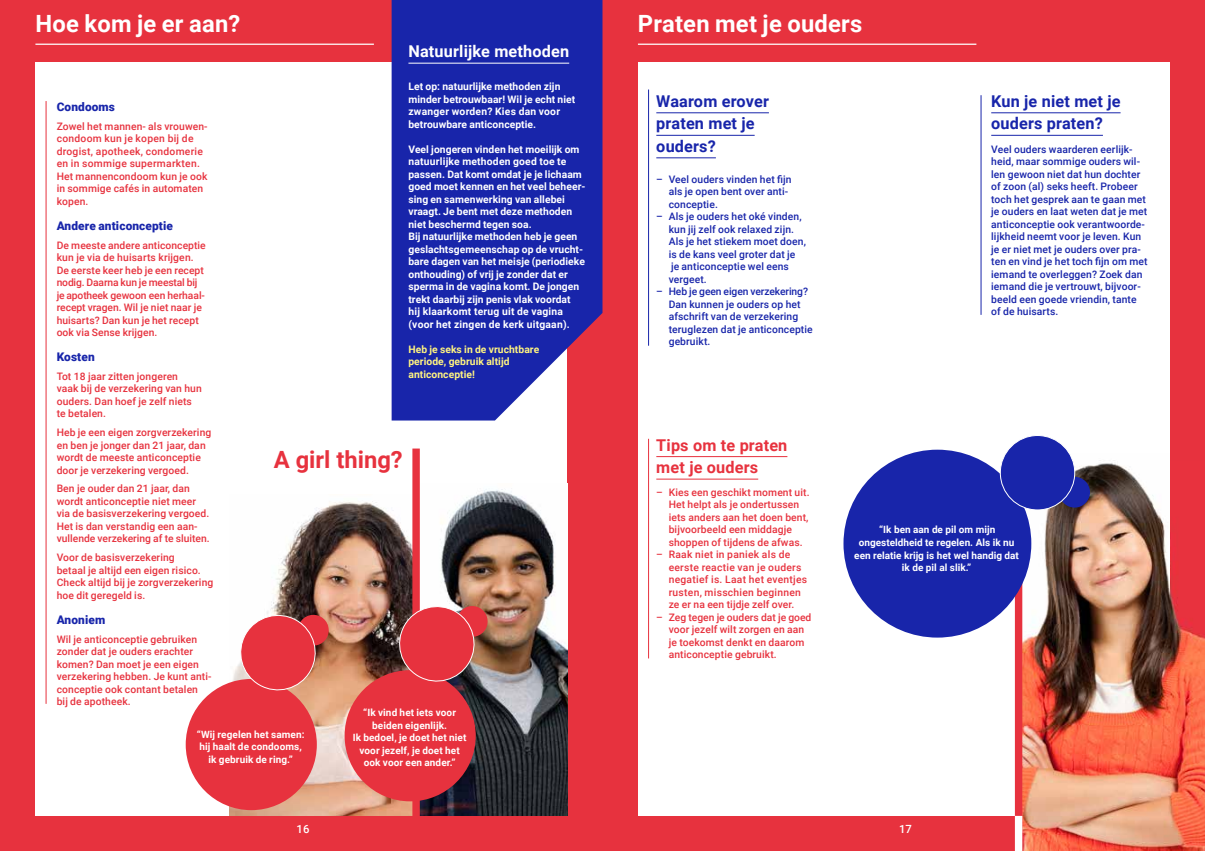
<style>
.page{position:relative;width:1205px;height:851px;background:#fff}
.page>*{position:absolute;margin:0;border:0;box-sizing:border-box;transform-origin:0 0}
.t1{font:700 23.75px "Roboto";letter-spacing:.01em;color:#fff}
.t2{font:700 23.75px "Roboto";color:#e7323e}
.t3{font:700 16.25px/22.5px "Roboto";letter-spacing:.01em;color:#1825aa}
.t4{font:700 16.25px/22.5px "Roboto";letter-spacing:.01em;color:#e7323e}
.t5{font:700 16.25px "Roboto";letter-spacing:.01em;color:#fff}
.t6{font:900 11.88px "Roboto";letter-spacing:.01em;color:#1825aa}
.t7{font:500 11.25px "Roboto";color:#fff}
.t8{font:500 10.25px/12.5px "Roboto";letter-spacing:.01em;color:#e7323e}
.t9{font:500 10.25px/12.5px "Roboto";letter-spacing:.01em;color:#1825aa}
.t10{font:700 10.25px/12.5px "Roboto";letter-spacing:.005em;color:#fff}
.t11{font:700 10.25px/12.5px "Roboto";letter-spacing:.005em;color:#fff481}
.t12{font:700 10px/12.5px "Roboto";letter-spacing:.01em;color:#fff;text-align:center}
</style>
<div class="page">
<div style="left:602px;top:0;width:603px;height:850px;background:#e7323e"></div>
<div style="left:0;top:0;width:602px;height:850px;background:#e7323e"></div>
<div style="left:35px;top:62px;width:532px;height:753px;background:#fff"></div>
<div style="left:638px;top:62px;width:531px;height:753px;background:#fff"></div>
<svg style="left:392px;top:0;width:210px;height:420px;background:#272ca8"></svg>
<hr style="left:656px;top:112px;width:113px;height:1px;background:#1825aa">
<hr style="left:656px;top:135px;width:98px;height:1px;background:#1825aa">
<hr style="left:656px;top:157px;width:60px;height:1px;background:#1825aa">
<hr style="left:656px;top:456px;width:131px;height:1px;background:#e7323e">
<hr style="left:656px;top:478px;width:102px;height:1px;background:#e7323e">
<hr style="left:991px;top:112px;width:129px;height:1px;background:#1825aa">
<hr style="left:991px;top:135px;width:112px;height:1px;background:#1825aa">
<hr style="left:408px;top:63px;width:161px;height:1px;background:#fff">
<hr style="left:46px;top:101px;width:1px;height:602px;background:#e7323e">
<hr style="left:648px;top:438px;width:1px;height:220px;background:#e7323e">
<hr style="left:648px;top:89px;width:1px;height:256px;background:#1825aa">
<hr style="left:980px;top:95px;width:1px;height:220px;background:#1825aa">
<hr style="left:35px;top:44px;width:339px;height:1px;background:#fff">
<hr style="left:638px;top:44px;width:338px;height:1px;background:#fff">
<img style="left:420px;top:489px;width:147px;height:326px">
<img style="left:230px;top:501px;width:182px;height:314px">
<div style="left:186px;top:678px;width:131px;height:132px;background:#e7323e;border-radius:50%"></div>
<svg style="left:234px;top:608px;width:97px;height:88px"></svg>
<div style="left:412px;top:448px;width:8px;height:371px;background:#e7323e"></div>
<div style="left:345px;top:670px;width:131px;height:131px;background:#e7323e;border-radius:50%"></div>
<img style="left:393px;top:600px;width:97px;height:87px">
<img style="left:1022px;top:461px;width:183px;height:389px">
<img style="left:1022px;top:461px;width:147px;height:354px">
<div style="left:1015px;top:513px;width:7px;height:337px;background:#e7323e"></div>
<div style="left:843px;top:449px;width:188px;height:188px;background:#1825aa;border-radius:50%"></div>
<div style="left:1059px;top:476px;width:31px;height:31px;background:#1825aa;border-radius:50%"></div>
<div style="left:1000px;top:435px;width:75px;height:75px;background:#1825aa;border-radius:50%"></div>
<div style="left:1000px;top:435px;width:75px;height:75px;border:1px solid #fff;border-radius:50%"></div>
<div style="left:1015px;top:815px;width:7px;height:35px;background:#fff"></div>
<h1 class="t1" style="left:35px;top:7px;width:206px">Hoe kom je er aan?</h1>
<h1 class="t1" style="left:638px;top:7px;width:226px">Praten met je ouders</h1>
<h2 class="t5" style="left:408px;top:40px;width:162px">Natuurlijke methoden</h2>
<p class="t10" style="left:408px;top:80px;width:168px">Let op: natuurlijke methoden zijn minder betrouwbaar! Wil je echt niet zwanger worden? Kies dan voor betrouwbare anticonceptie.</p>
<p class="t10" style="left:408px;top:142px;width:179px">Veel jongeren vinden het moeilijk om natuurlijke methoden goed toe te passen. Dat komt omdat je je lichaam goed moet kennen en het veel beheer&shy;sing en samenwerking van allebei vraagt. Je bent met deze methoden niet beschermd tegen soa.<br>Bij natuurlijke methoden heb je geen geslachtsgemeenschap op de vrucht&shy;bare dagen van het meisje (periodieke onthouding) of vrij je zonder dat er sperma in de vagina komt. De jongen trekt daarbij zijn penis vlak voordat<br>hij klaarkomt terug uit de vagina (voor het zingen de kerk uitgaan).</p>
<p class="t11" style="left:408px;top:342px;width:132px">Heb je seks in de vruchtbare periode, gebruik altijd anticonceptie!</p>
<p class="t6" style="left:57px;top:98px;width:60px">Condooms</p>
<p class="t8" style="left:57px;top:119px;width:152px">Zowel het mannen- als vrouwen&shy;condoom kun je kopen bij de drogist, apotheek, condomerie en in sommige supermarkten.<br>Het mannencondoom kun je ook in sommige cafés in automaten kopen.</p>
<p class="t6" style="left:57px;top:217px;width:118px">Andere anticonceptie</p>
<p class="t8" style="left:57px;top:238px;width:151px">De meeste andere anticonceptie kun je via de huisarts krijgen.<br>De eerste keer heb je een recept nodig. Daarna kun je meestal bij je apotheek gewoon een herhaal&shy;recept vragen. Wil je niet naar je huisarts? Dan kun je het recept ook via Sense krijgen.</p>
<p class="t6" style="left:57px;top:348px;width:40px">Kosten</p>
<p class="t8" style="left:57px;top:369px;width:146px">Tot 18 jaar zitten jongeren vaak bij de verzekering van hun ouders. Dan hoef je zelf niets te betalen.</p>
<p class="t8" style="left:57px;top:426px;width:156px">Heb je een eigen zorgverzekering en ben je jonger dan 21 jaar, dan wordt de meeste anticonceptie door je verzekering vergoed.</p>
<p class="t8" style="left:57px;top:482px;width:155px">Ben je ouder dan 21 jaar, dan wordt anticonceptie niet meer via de basisverzekering vergoed.<br>Het is dan verstandig een aan&shy;vullende verzekering af te sluiten.</p>
<p class="t8" style="left:57px;top:551px;width:158px">Voor de basisverzekering<br>betaal je altijd een eigen risico.<br>Check altijd bij je zorgverzekering hoe dit geregeld is.</p>
<p class="t6" style="left:57px;top:611px;width:50px">Anoniem</p>
<p class="t8" style="left:57px;top:632px;width:156px">Wil je anticonceptie gebruiken zonder dat je ouders erachter komen? Dan moet je een eigen verzekering hebben. Je kunt anti&shy;conceptie ook contant betalen bij de apotheek.</p>
<h1 class="t2" style="left:274px;top:443px;width:130px">A girl thing?</h1>
<p class="t12" style="left:353px;top:706px;width:115px">“Ik vind het iets voor beiden eigenlijk.<br>Ik bedoel, je doet het niet voor jezelf, je doet het ook voor een ander.”</p>
<p class="t12" style="left:197px;top:727px;width:109px">“Wij regelen het samen: hij haalt de condooms, ik gebruik de ring.”</p>
<h2 class="t3" style="left:656px;top:89px;width:114px">Waarom erover praten met je ouders?</h2>
<p class="t9" style="left:669px;top:172px;width:124px;text-indent:-12px">– Veel ouders vinden het fijn als je open bent over anti&shy;conceptie.</p>
<p class="t9" style="left:669px;top:210px;width:139px;text-indent:-12px">– Als je ouders het oké vinden, kun jij zelf ook relaxed zijn.<br>Als je het stiekem moet doen, is de kans veel groter dat je je anticonceptie wel eens vergeet.</p>
<p class="t9" style="left:669px;top:285px;width:146px;text-indent:-12px">– Heb je geen eigen verzekering?<br>Dan kunnen je ouders op het afschrift van de verzekering teruglezen dat je anticonceptie gebruikt.</p>
<h2 class="t4" style="left:656px;top:433px;width:133px">Tips om te praten met je ouders</h2>
<p class="t8" style="left:669px;top:485px;width:142px;text-indent:-12px">– Kies een geschikt moment uit.<br>Het helpt als je ondertussen iets anders aan het doen bent, bijvoorbeeld een middagje shoppen of tijdens de afwas.</p>
<p class="t8" style="left:669px;top:547px;width:140px;text-indent:-12px">– Raak niet in paniek als de eerste reactie van je ouders negatief is. Laat het eventjes rusten, misschien beginnen ze er na een tijdje zelf over.</p>
<p class="t8" style="left:669px;top:610px;width:144px;text-indent:-12px">– Zeg tegen je ouders dat je goed voor jezelf wilt zorgen en aan je toekomst denkt en daarom anticonceptie gebruikt.</p>
<h2 class="t3" style="left:991px;top:89px;width:131px">Kun je niet met je ouders praten?</h2>
<p class="t9" style="left:991px;top:142px;width:158px">Veel ouders waarderen eerlijk&shy;heid, maar sommige ouders wil&shy;len gewoon niet dat hun dochter of zoon (al) seks heeft. Probeer toch het gesprek aan te gaan met je ouders en laat weten dat je met anticonceptie ook verantwoorde&shy;lijkheid neemt voor je leven. Kun je er niet met je ouders over pra&shy;ten en vind je het toch fijn om met iemand te overleggen? Zoek dan iemand die je vertrouwt, bijvoor&shy;beeld een goede vriendin, tante of de huisarts.</p>
<p class="t12" style="left:854px;top:523px;width:166px">“Ik ben aan de pil om mijn ongesteldheid te regelen. Als ik nu een relatie krijg is het wel handig dat ik de pil al slik.”</p>
<p class="t7" style="left:297px;top:820px;width:14px">16</p>
<p class="t7" style="left:899px;top:820px;width:14px">17</p>
</div>
